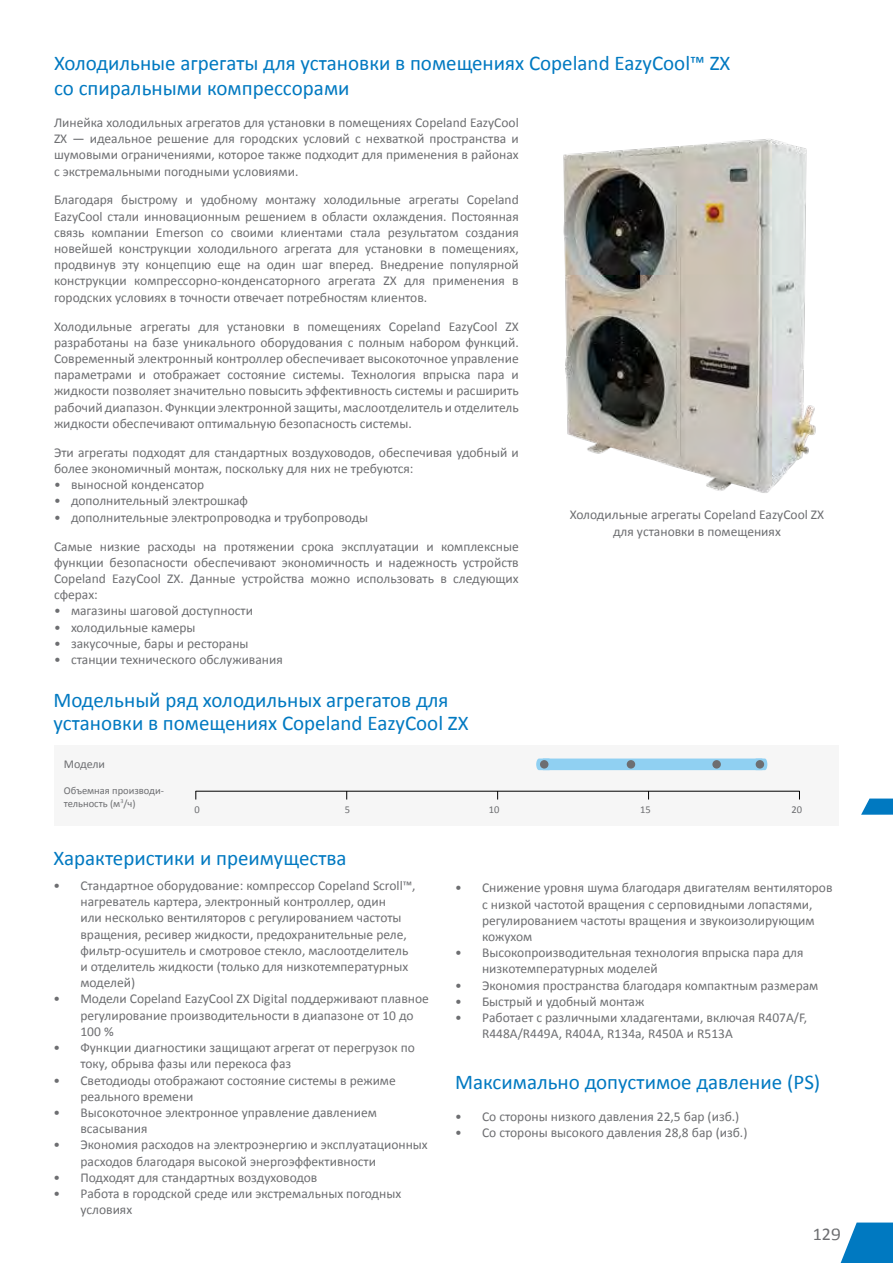
<style>
.page{position:relative;width:893px;height:1263px;background:#fff}
.page>*{position:absolute;margin:0;border:0;box-sizing:border-box;transform-origin:0 0}
.t1{font:21px/25.2px "Calibri";color:#0079c1}
.t2{font:18px "Calibri";color:#6d6e71}
.t3{font:13.5px/16.2px "Calibri";color:#6d6e71}
.t4{font:12px "Calibri";letter-spacing:-.01em;color:#6d6e71}
.t5{font:10.5px/12.6px "Calibri";color:#6d6e71}
</style>
<div class="page">
<svg style="left:840px;top:1222px;width:53px;height:41px"></svg>
<img style="left:563px;top:139px;width:253px;height:354px">
<div style="left:54px;top:745px;width:785px;height:81px;background:#f6f6f6"></div>
<svg style="left:536px;top:758px;width:7px;height:12px"></svg>
<svg style="left:762px;top:758px;width:5px;height:12px"></svg>
<div style="left:543px;top:758px;width:219px;height:12px;background:#90d0f2"></div>
<hr style="left:196px;top:791px;width:604px;height:1px;background:#000">
<div style="left:712px;top:760px;width:9px;height:8px;background:#6d6e71;border-radius:50%"></div>
<div style="left:540px;top:760px;width:8px;height:8px;background:#6d6e71;border-radius:50%"></div>
<div style="left:756px;top:760px;width:8px;height:8px;background:#6d6e71;border-radius:50%"></div>
<div style="left:627px;top:760px;width:8px;height:8px;background:#6d6e71;border-radius:50%"></div>
<svg style="left:861px;top:798px;width:32px;height:17px"></svg>
<h1 class="t1" style="left:54px;top:50px;width:678px">Холодильные агрегаты для установки в помещениях Copeland EazyCool™ ZX со спиральными компрессорами</h1>
<p class="t3" style="left:54px;top:114px;width:466px;text-align:justify">Линейка холодильных агрегатов для установки в помещениях Copeland EazyCool ZX — идеальное решение для городских условий с нехваткой пространства и шумовыми ограничениями, которое также подходит для применения в районах с экстремальными погодными условиями.</p>
<p class="t3" style="left:54px;top:192px;width:466px;text-align:justify">Благодаря быстрому и удобному монтажу холодильные агрегаты Copeland EazyCool стали инновационным решением в области охлаждения. Постоянная связь компании Emerson со своими клиентами стала результатом создания новейшей конструкции холодильного агрегата для установки в помещениях, продвинув эту концепцию еще на один шаг вперед. Внедрение популярной конструкции компрессорно-конденсаторного агрегата ZX для применения в городских условиях в точности отвечает потребностям клиентов.</p>
<p class="t3" style="left:54px;top:318px;width:466px;text-align:justify">Холодильные агрегаты для установки в помещениях Copeland EazyCool ZX разработаны на базе уникального оборудования с полным набором функций.<br>Современный электронный контроллер обеспечивает высокоточное управление параметрами и отображает состояние системы. Технология впрыска пара и жидкости позволяет значительно повысить эффективность системы и расширить рабочий диапазон. Функции электронной защиты, маслоотделитель и отделитель жидкости обеспечивают оптимальную безопасность системы.</p>
<p class="t3" style="left:54px;top:444px;width:466px">Эти агрегаты подходят для стандартных воздуховодов, обеспечивая удобный и более экономичный монтаж, поскольку для них не требуются:</p>
<p class="t3" style="left:54px;top:477px;width:152px">• выносной конденсатор</p>
<p class="t3" style="left:54px;top:493px;width:196px">• дополнительный электрошкаф</p>
<p class="t3" style="left:54px;top:503px;width:466px;line-height:29px">• дополнительные электропроводка и трубопроводы<br>Самые низкие расходы на протяжении срока эксплуатации и комплексные</p>
<p class="t3" style="left:54px;top:554px;width:466px;text-align:justify">функции безопасности обеспечивают экономичность и надежность устройств Copeland EazyCool ZX. Данные устройства можно использовать в следующих сферах:</p>
<p class="t3" style="left:54px;top:603px;width:201px">• магазины шаговой доступности</p>
<p class="t3" style="left:54px;top:619px;width:143px">• холодильные камеры</p>
<p class="t3" style="left:54px;top:635px;width:196px">• закусочные, бары и рестораны</p>
<p class="t3" style="left:54px;top:651px;width:230px">• станции технического обслуживания</p>
<p class="t3" style="left:570px;top:507px;width:256px;text-align:center">Холодильные агрегаты Copeland EazyCool ZX для установки в помещениях</p>
<h1 class="t1" style="left:53px;top:689px;width:417px;line-height:22.5px">Модельный ряд холодильных агрегатов для установки в помещениях Copeland EazyCool ZX</h1>
<p class="t4" style="left:64px;top:756px;width:43px">Модели</p>
<p class="t5" style="left:64px;top:784px;width:102px">Объемная производи&shy;тельность (м<sup>3</sup>/ч)</p>
<p class="t5" style="left:195px;top:804px;width:7px">0</p>
<p class="t5" style="left:345px;top:804px;width:7px">5</p>
<p class="t5" style="left:489px;top:804px;width:12px">10</p>
<p class="t5" style="left:640px;top:804px;width:12px">15</p>
<p class="t5" style="left:792px;top:804px;width:12px">20</p>
<h1 class="t1" style="left:53px;top:846px;width:295px">Характеристики и преимущества</h1>
<p class="t3" style="left:80px;top:877px;width:337px;text-indent:-27px">• Стандартное оборудование: компрессор Copeland Scroll™, нагреватель картера, электронный контроллер, один<br>или несколько вентиляторов с регулированием частоты вращения, ресивер жидкости, предохранительные реле, фильтр-осушитель и смотровое стекло, маслоотделитель и отделитель жидкости (только для низкотемпературных моделей)</p>
<p class="t3" style="left:80px;top:991px;width:350px;text-indent:-27px">• Модели Copeland EazyCool ZX Digital поддерживают плавное регулирование производительности в диапазоне от 10 до<br>100 %</p>
<p class="t3" style="left:80px;top:1039px;width:336px;text-indent:-27px">• Функции диагностики защищают агрегат от перегрузок по току, обрыва фазы или перекоса фаз</p>
<p class="t3" style="left:80px;top:1072px;width:317px;text-indent:-27px">• Светодиоды отображают состояние системы в режиме реального времени</p>
<p class="t3" style="left:80px;top:1104px;width:298px;text-indent:-27px">• Высокоточное электронное управление давлением всасывания</p>
<p class="t3" style="left:80px;top:1137px;width:349px;text-indent:-27px">• Экономия расходов на электроэнергию и эксплуатационных расходов благодаря высокой энергоэффективности</p>
<p class="t3" style="left:53px;top:1169px;width:265px">• Подходят для стандартных воздуховодов</p>
<p class="t3" style="left:80px;top:1185px;width:322px;text-indent:-27px">• Работа в городской среде или экстремальных погодных условиях</p>
<p class="t3" style="left:482px;top:880px;width:352px;text-indent:-27px">• Снижение уровня шума благодаря двигателям вентиляторов с низкой частотой вращения с серповидными лопастями, регулированием частоты вращения и звукоизолирующим кожухом</p>
<p class="t3" style="left:482px;top:944px;width:323px;text-indent:-27px">• Высокопроизводительная технология впрыска пара для низкотемпературных моделей</p>
<p class="t3" style="left:455px;top:977px;width:365px">• Экономия пространства благодаря компактным размерам</p>
<p class="t3" style="left:455px;top:993px;width:191px">• Быстрый и удобный монтаж</p>
<p class="t3" style="left:482px;top:1009px;width:327px;text-indent:-27px">• Работает с различными хладагентами, включая R407A/F,<br>R448A/R449A, R404A, R134a, R450A и R513A</p>
<h1 class="t1" style="left:455px;top:1069px;width:367px">Максимально допустимое давление (PS)</h1>
<p class="t3" style="left:455px;top:1108px;width:286px">• Со стороны низкого давления 22,5 бар (изб.)</p>
<p class="t3" style="left:455px;top:1124px;width:294px">• Со стороны высокого давления 28,8 бар (изб.)</p>
<h2 class="t2" style="left:813px;top:1223px;width:29px">129</h2>
</div>
